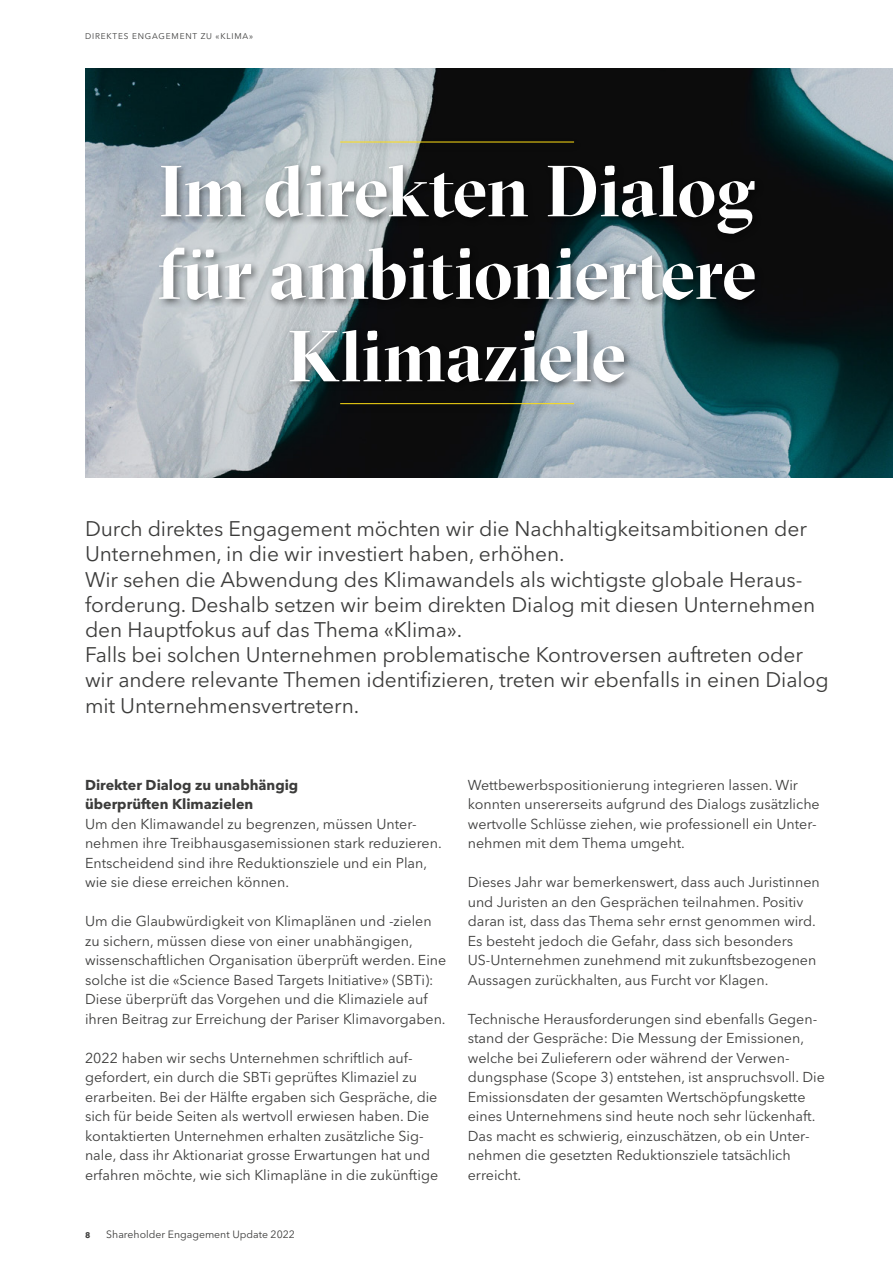
<style>
.page{position:relative;width:893px;height:1263px;background:#fff}
.page>*{position:absolute;margin:0;border:0;box-sizing:border-box;transform-origin:0 0}
.t1{font:700 72px/82.5px "GT Sectra Display";letter-spacing:-.005em;color:#fff;text-align:center}
.t2{font:21px/25.2px "Avenir Next LT Pro";letter-spacing:-.005em;color:#3c3c3b}
.t3{font:14.25px/19.5px "Avenir Next LT Pro";color:#3c3c3b}
.t4{font:700 14.25px/19.5px "Avenir Next LT Pro";color:#3c3c3b}
.t5{font:10.5px "Avenir Next LT Pro";color:#3c3c3b}
.t6{font:8.25px "Avenir Next LT Pro";letter-spacing:.1em;color:#3c3c3b}
.t7{font:700 8.25px "Avenir Next LT Pro";color:#3c3c3b}
</style>
<div class="page">
<img style="left:85px;top:68px;width:808px;height:410px">
<div style="left:156px;top:137px;width:609px;height:277px;background:#000;opacity:.5"></div>
<hr style="left:340px;top:142px;width:234px;height:1px;background:#ffde14">
<hr style="left:340px;top:403px;width:234px;height:1px;background:#ffde14">
<p class="t6" style="left:85px;top:31px;width:170px">DIREKTES ENGAGEMENT ZU «KLIMA»</p>
<h1 class="t1" style="left:157px;top:150px;width:601px">Im direkten Dialog für ambitioniertere<br>Klimaziele</h1>
<p class="t2" style="left:85px;top:516px;width:745px">Durch direktes Engagement möchten wir die Nachhaltigkeitsambitionen der Unternehmen, in die wir investiert haben, erhöhen.<br>Wir sehen die Abwendung des Klimawandels als wichtigste globale Heraus&shy;forderung. Deshalb setzen wir beim direkten Dialog mit diesen Unternehmen den Hauptfokus auf das Thema «Klima».<br>Falls bei solchen Unternehmen problematische Kontroversen auftreten oder wir andere relevante Themen identifizieren, treten wir ebenfalls in einen Dialog mit Unternehmensvertretern.</p>
<p class="t4" style="left:85px;top:775px;width:215px">Direkter Dialog zu unabhängig überprüften Klimazielen</p>
<p class="t3" style="left:85px;top:814px;width:358px">Um den Klimawandel zu begrenzen, müssen Unter&shy;nehmen ihre Treibhausgasemissionen stark reduzieren.<br>Entscheidend sind ihre Reduktionsziele und ein Plan, wie sie diese erreichen können.</p>
<p class="t3" style="left:85px;top:911px;width:363px">Um die Glaubwürdigkeit von Klimaplänen und -zielen zu sichern, müssen diese von einer unabhängigen, wissenschaftlichen Organisation überprüft werden. Eine solche ist die «Science Based Targets Initiative» (SBTi):<br>Diese überprüft das Vorgehen und die Klimaziele auf ihren Beitrag zur Erreichung der Pariser Klimavorgaben.</p>
<p class="t3" style="left:85px;top:1048px;width:355px">2022 haben wir sechs Unternehmen schriftlich auf&shy;gefordert, ein durch die SBTi geprüftes Klimaziel zu erarbeiten. Bei der Hälfte ergaben sich Gespräche, die sich für beide Seiten als wertvoll erwiesen haben. Die kontaktierten Unternehmen erhalten zusätzliche Sig&shy;nale, dass ihr Aktionariat grosse Erwartungen hat und erfahren möchte, wie sich Klimapläne in die zukünftige</p>
<p class="t7" style="left:85px;top:1230px;width:7px">8</p>
<p class="t5" style="left:106px;top:1228px;width:190px">Shareholder Engagement Update 2022</p>
<p class="t3" style="left:468px;top:775px;width:354px">Wettbewerbspositionierung integrieren lassen. Wir konnten unsererseits aufgrund des Dialogs zusätzliche wertvolle Schlüsse ziehen, wie professionell ein Unter&shy;nehmen mit dem Thema umgeht.</p>
<p class="t3" style="left:468px;top:872px;width:354px">Dieses Jahr war bemerkenswert, dass auch Juristinnen und Juristen an den Gesprächen teilnahmen. Positiv daran ist, dass das Thema sehr ernst genommen wird.<br>Es besteht jedoch die Gefahr, dass sich besonders US-Unternehmen zunehmend mit zukunftsbezogenen Aussagen zurückhalten, aus Furcht vor Klagen.</p>
<p class="t3" style="left:468px;top:1009px;width:359px">Technische Herausforderungen sind ebenfalls Gegen&shy;stand der Gespräche: Die Messung der Emissionen, welche bei Zulieferern oder während der Verwen&shy;dungsphase (Scope 3) entstehen, ist anspruchsvoll. Die Emissionsdaten der gesamten Wertschöpfungskette eines Unternehmens sind heute noch sehr lückenhaft.<br>Das macht es schwierig, einzuschätzen, ob ein Unter&shy;nehmen die gesetzten Reduktionsziele tatsächlich erreicht.</p>
</div>
